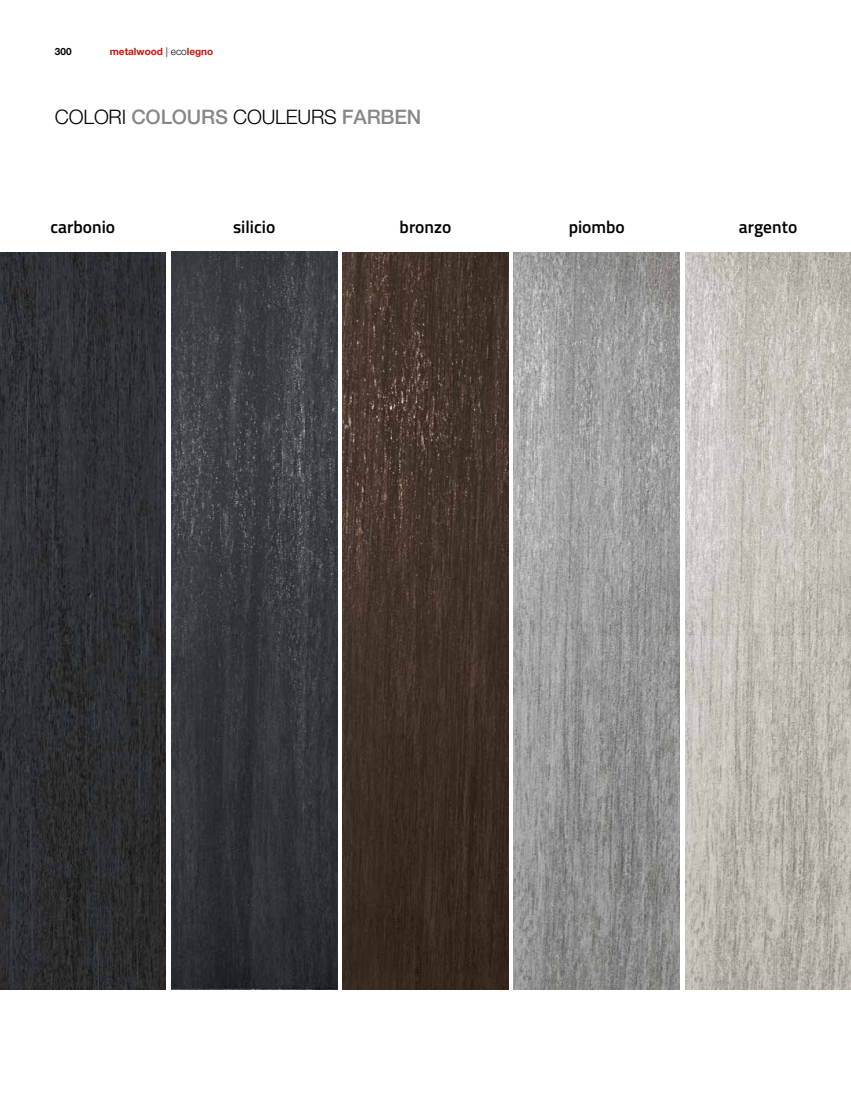
<style>
.page{position:relative;width:851px;height:1099px;background:#fff}
.page>*{position:absolute;margin:0;border:0;box-sizing:border-box;transform-origin:0 0}
.t1{font:300 20px "Helvetica Neue LT Std";letter-spacing:-.01em;color:#000}
.t2{font:600 17.5px "Titillium";color:#000}
.t3{font:700 10px "Helvetica Neue LT Std";color:#b12009}
.t4{font:700 10px "Helvetica Neue LT Std";color:#000}
.s1{font-weight:300;color:#000}
.s2{font-weight:500;color:#878787}
</style>
<div class="page">
<img style="left:0;top:252px;width:166px;height:737px">
<img style="left:171px;top:252px;width:166px;height:737px">
<img style="left:342px;top:252px;width:166px;height:737px">
<img style="left:514px;top:252px;width:165px;height:737px">
<img style="left:685px;top:252px;width:165px;height:737px">
<p class="t4" style="left:55px;top:45px;width:18px">300</p>
<p class="t3" style="left:110px;top:45px;width:105px">metalwood <span class="s1">| eco</span>legno</p>
<p class="t1" style="left:55px;top:105px;width:368px">COLORI <span class="s2">COLOURS</span> COULEURS <span class="s2">FARBEN</span></p>
<p class="t2" style="left:51px;top:214px;width:66px">carbonio</p>
<p class="t2" style="left:233px;top:214px;width:44px">silicio</p>
<p class="t2" style="left:399px;top:214px;width:53px">bronzo</p>
<p class="t2" style="left:568px;top:214px;width:58px">piombo</p>
<p class="t2" style="left:738px;top:214px;width:60px">argento</p>
</div>
